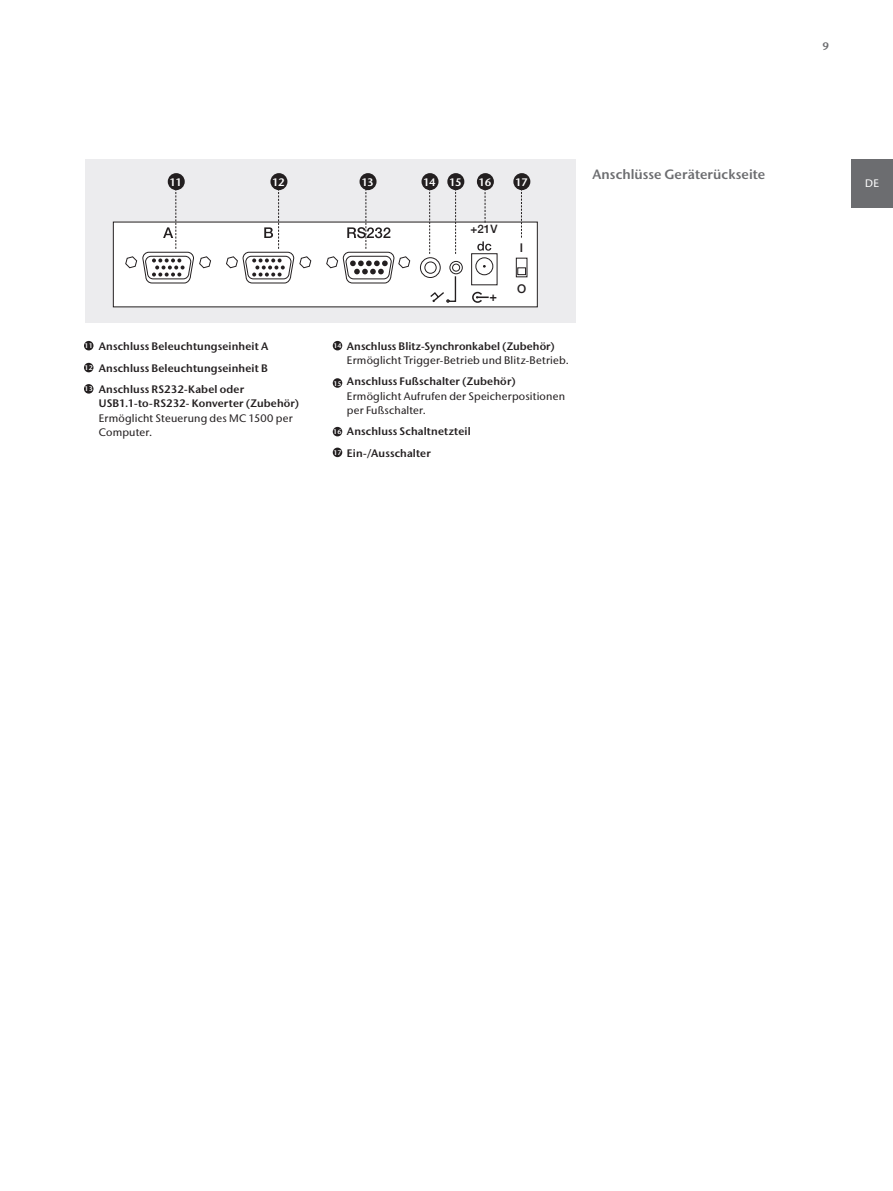
<style>
.page{position:relative;width:893px;height:1191px;background:#fff}
.page>*{position:absolute;margin:0;border:0;box-sizing:border-box;transform-origin:0 0}
.t1{font:600 13.5px "Stone Sans IIITC Std";letter-spacing:.005em;color:#6c6d70}
.t2{font:500 12.75px "Helvetica Neue";color:#231f20}
.t3{font:500 12px "Helvetica Neue";color:#231f20}
.t4{font:500 11.55px "Helvetica Neue";color:#231f20}
.t5{font:600 10.8px/21.5px "Stone Sans IIITC Std";letter-spacing:.01em;color:#231f20;text-align:justify}
.t6{font:500 10.8px/14.2px "Stone Sans IIITC Std";letter-spacing:.015em;color:#231f20}
.t7{font:600 10.8px "Stone Sans IIITC Std";letter-spacing:-.06em;color:#fff}
.t8{font:500 10.8px "Stone Sans IIITC Std";color:#fff}
.t9{font:600 10.8px "Stone Sans IIITC Std";color:#6c6d70}
.t10{font:600 6.75px "Stone Sans IIITC Std";color:#fff}
</style>
<div class="page">
<div style="left:85px;top:159px;width:490px;height:164px;background:#ececee"></div>
<div style="left:851px;top:159px;width:42px;height:48px;background:#6c6d70"></div>
<div style="left:84px;top:341px;width:10px;height:9px;background:#231f20;border-radius:50%"></div>
<div style="left:333px;top:341px;width:9px;height:9px;background:#231f20;border-radius:50%"></div>
<div style="left:84px;top:363px;width:10px;height:9px;background:#231f20;border-radius:50%"></div>
<div style="left:333px;top:378px;width:9px;height:10px;background:#231f20;border-radius:50%"></div>
<div style="left:84px;top:384px;width:10px;height:9px;background:#231f20;border-radius:50%"></div>
<div style="left:333px;top:427px;width:9px;height:9px;background:#231f20;border-radius:50%"></div>
<div style="left:333px;top:447px;width:9px;height:10px;background:#231f20;border-radius:50%"></div>
<div style="left:168px;top:173px;width:17px;height:17px;background:#231f20;border-radius:50%"></div>
<div style="left:270px;top:173px;width:17px;height:17px;background:#231f20;border-radius:50%"></div>
<div style="left:360px;top:173px;width:17px;height:17px;background:#231f20;border-radius:50%"></div>
<div style="left:421px;top:173px;width:17px;height:17px;background:#231f20;border-radius:50%"></div>
<div style="left:447px;top:173px;width:17px;height:17px;background:#231f20;border-radius:50%"></div>
<div style="left:477px;top:173px;width:17px;height:17px;background:#231f20;border-radius:50%"></div>
<div style="left:513px;top:173px;width:17px;height:17px;background:#231f20;border-radius:50%"></div>
<div style="left:113px;top:222px;width:424px;height:85px;background:#fff"></div>
<svg style="left:125px;top:188px;width:373px;height:115px"></svg>
<svg style="left:521px;top:190px;width:1px;height:48px"></svg>
<svg style="left:516px;top:257px;width:12px;height:20px"></svg>
<p class="t7" style="left:170px;top:175px;width:14px">11</p>
<p class="t7" style="left:272px;top:175px;width:14px">12</p>
<p class="t7" style="left:361px;top:175px;width:14px">13</p>
<p class="t7" style="left:423px;top:175px;width:40px">14 15</p>
<p class="t7" style="left:479px;top:175px;width:14px">16</p>
<p class="t7" style="left:515px;top:175px;width:14px">17</p>
<p class="t4" style="left:471px;top:220px;width:28px">+21V</p>
<p class="t2" style="left:489px;top:286px;width:9px">+</p>
<p class="t3" style="left:520px;top:238px;width:5px">I</p>
<p class="t3" style="left:517px;top:279px;width:11px">O</p>
<p class="t5" style="left:347px;top:335px;width:209px">Anschluss Blitz-Synchronkabel (Zubehör)</p>
<p class="t6" style="left:347px;top:353px;width:223px">Ermöglicht Trigger-Betrieb und Blitz-Betrieb.</p>
<p class="t5" style="left:347px;top:371px;width:170px">Anschluss Fußschalter (Zubehör)</p>
<p class="t6" style="left:347px;top:388px;width:220px">Ermöglicht Aufrufen der Speicherpositionen per Fußschalter.</p>
<p class="t5" style="left:347px;top:420px;width:125px">Anschluss Schaltnetzteil<br>Ein-/Ausschalter</p>
<p class="t5" style="left:99px;top:335px;width:171px">Anschluss Beleuchtungseinheit A Anschluss Beleuchtungseinheit B Anschluss RS232-Kabel oder</p>
<p class="t5" style="left:99px;top:392px;width:202px">USB1.1-to-RS232- Konverter (Zubehör)</p>
<p class="t6" style="left:99px;top:410px;width:195px">Ermöglicht Steuerung des MC 1500 per<br>Computer.</p>
<p class="t10" style="left:85px;top:341px;width:10px">1 11</p>
<p class="t10" style="left:333px;top:341px;width:10px">14</p>
<p class="t10" style="left:85px;top:363px;width:10px">12</p>
<p class="t10" style="left:333px;top:379px;width:10px">15</p>
<p class="t10" style="left:85px;top:385px;width:10px">13</p>
<p class="t10" style="left:333px;top:427px;width:10px">16</p>
<p class="t10" style="left:333px;top:448px;width:10px">17</p>
<p class="t1" style="left:592px;top:165px;width:174px">Anschlüsse Geräterückseite</p>
<p class="t9" style="left:822px;top:40px;width:8px">9</p>
<p class="t8" style="left:865px;top:177px;width:15px">DE</p>
</div>
